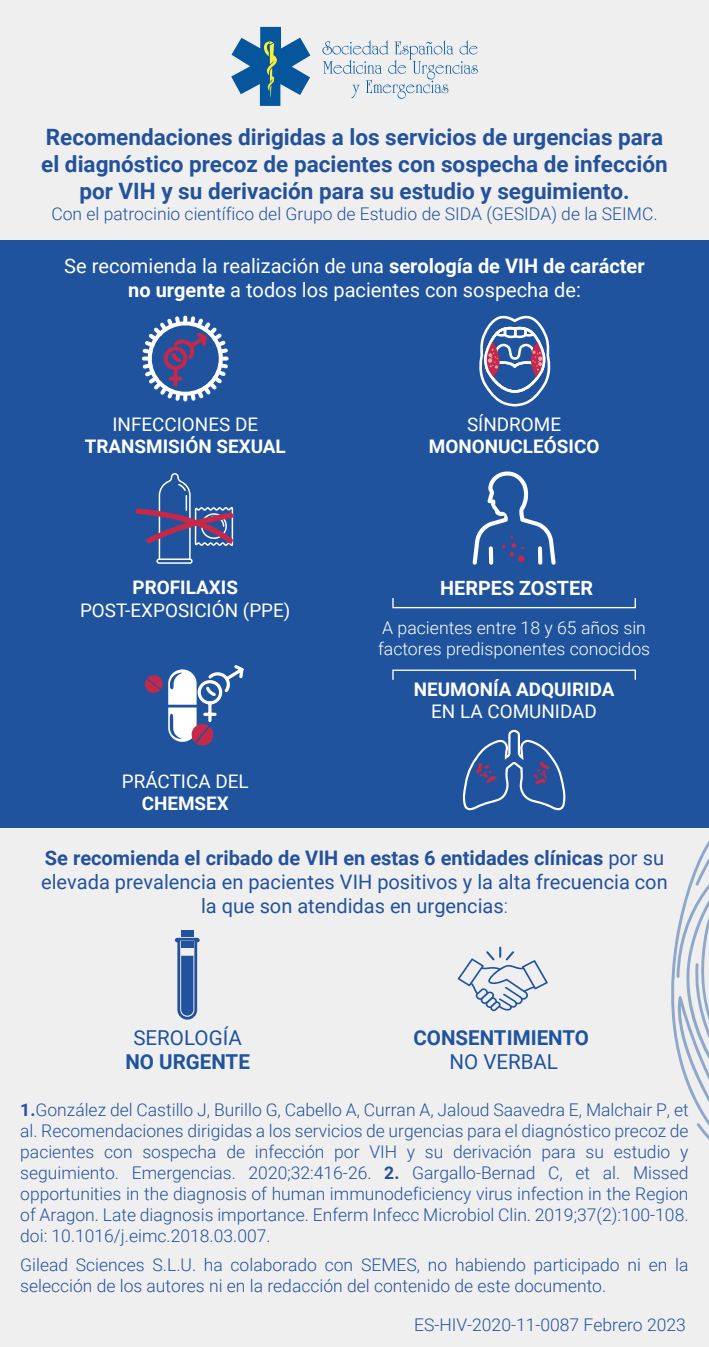
<style>
.page{position:relative;width:709px;height:1347px;background:#fff}
.page>*{position:absolute;margin:0;border:0;box-sizing:border-box;transform-origin:0 0}
.t1{font:700 22.5px/27px "Roboto";color:#23529c;text-align:center}
.t2{font:700 20.5px "Roboto";color:#1f539d}
.t3{font:20.5px "Roboto";color:#1f539d}
.t4{font:20px/24px "Roboto";color:#23529c;text-align:center}
.t5{font:20px/24px "Roboto";color:#fff;text-align:center}
.t6{font:700 19.75px "Roboto";color:#fff}
.t7{font:18.75px "Roboto";color:#fff}
.t8{font:700 18.75px "Roboto";color:#fff}
.t9{font:300 17.5px/21px "Roboto";color:#23529c;text-align:justify}
.t10{font:300 17.5px/21px "Roboto";color:#fff}
.s1{font-weight:700}
.s2{font-weight:300}
</style>
<div class="page">
<div style="left:0;top:0;width:709px;height:1346px;background:#efefef"></div>
<div style="left:0;top:240px;width:709px;height:588px;background:#1f539d"></div>
<svg style="left:322px;top:40px;width:156px;height:59px"></svg>
<svg style="left:231px;top:27px;width:79px;height:79px"></svg>
<svg style="left:144px;top:665px;width:100px;height:81px"></svg>
<svg style="left:472px;top:471px;width:83px;height:93px"></svg>
<svg style="left:671px;top:841px;width:38px;height:299px"></svg>
<svg style="left:175px;top:937px;width:25px;height:82px"></svg>
<div style="left:181px;top:941px;width:13px;height:6px;background:#23529c"></div>
<div style="left:181px;top:930px;width:13px;height:7px;background:#23529c"></div>
<svg style="left:462px;top:729px;width:104px;height:82px"></svg>
<div style="left:156px;top:558px;width:37px;height:6px;border:1px solid #fff;border-radius:2px"></div>
<svg style="left:135px;top:473px;width:99px;height:87px"></svg>
<div style="left:392px;top:597px;width:244px;height:11px;border:1px solid #fff"></div>
<div style="left:392px;top:669px;width:244px;height:11px;border:1px solid #fff"></div>
<svg style="left:142px;top:315px;width:87px;height:87px"></svg>
<svg style="left:458px;top:946px;width:90px;height:65px"></svg>
<svg style="left:479px;top:316px;width:72px;height:90px"></svg>
<p class="t1" style="left:41px;top:123px;width:628px">Recomendaciones dirigidas a los servicios de urgencias para el diagnóstico precoz de pacientes con sospecha de infección por VIH y su derivación para su estudio y seguimiento.</p>
<p class="t9" style="left:51px;top:203px;width:607px">Con el patrocinio científico del Grupo de Estudio de SIDA (GESIDA) de la SEIMC.</p>
<p class="t5" style="left:64px;top:253px;width:582px">Se recomienda la realización de una <span class="s1">serología de VIH de carácter no urgente</span> a todos los pacientes con sospecha de:</p>
<p class="t7" style="left:112px;top:411px;width:147px">INFECCIONES DE</p>
<p class="t8" style="left:85px;top:433px;width:203px">TRANSMISIÓN SEXUAL</p>
<p class="t8" style="left:133px;top:574px;width:107px">PROFILAXIS</p>
<p class="t7" style="left:80px;top:597px;width:212px">POST-EXPOSICIÓN (PPE)</p>
<p class="t7" style="left:122px;top:768px;width:128px">PRÁCTICA DEL</p>
<p class="t8" style="left:142px;top:790px;width:89px">CHEMSEX</p>
<p class="t7" style="left:467px;top:411px;width:96px">SÍNDROME</p>
<p class="t8" style="left:429px;top:433px;width:172px">MONONUCLEÓSICO</p>
<p class="t6" style="left:440px;top:574px;width:154px">HERPES ZOSTER</p>
<p class="t10" style="left:378px;top:616px;width:274px">A pacientes entre 18 y 65 años sin factores predisponentes conocidos</p>
<p class="t8" style="left:414px;top:676px;width:202px">NEUMONÍA ADQUIRIDA</p>
<p class="t7" style="left:431px;top:698px;width:167px">EN LA COMUNIDAD</p>
<p class="t4" style="left:41px;top:845px;width:628px"><span class="s1">Se recomienda el cribado de VIH en estas 6 entidades clínicas</span> por su elevada prevalencia en pacientes VIH positivos y la alta frecuencia con la que son atendidas en urgencias<span class="s2">:</span></p>
<p class="t3" style="left:133px;top:1023px;width:110px">SEROLOGÍA</p>
<p class="t2" style="left:125px;top:1047px;width:126px">NO URGENTE</p>
<p class="t2" style="left:413px;top:1023px;width:177px">CONSENTIMIENTO</p>
<p class="t3" style="left:449px;top:1047px;width:110px">NO VERBAL</p>
<p class="t9" style="left:20px;top:1098px;width:670px"><span class="s1">1.</span>González del Castillo J, Burillo G, Cabello A, Curran A, Jaloud Saavedra E, Malchair P, et al. Recomendaciones dirigidas a los servicios de urgencias para el diagnóstico precoz de pacientes con sospecha de infección por VIH y su derivación para su estudio y seguimiento. Emergencias. 2020;32:416-26. <span class="s1">2.</span> Gargallo-Bernad C, et al. Missed opportunities in the diagnosis of human immunodeficiency virus infection in the Region of Aragon. Late diagnosis importance. Enferm Infecc Microbiol Clin. 2019;37(2):100-108. doi: 10.1016/j.eimc.2018.03.007.</p>
<p class="t9" style="left:20px;top:1253px;width:669px">Gilead Sciences S.L.U. ha colaborado con SEMES, no habiendo participado ni en la selección de los autores ni en la redacción del contenido de este documento.</p>
<p class="t9" style="left:414px;top:1313px;width:273px">ES-HIV-2020-11-0087 Febrero 2023</p>
</div>
